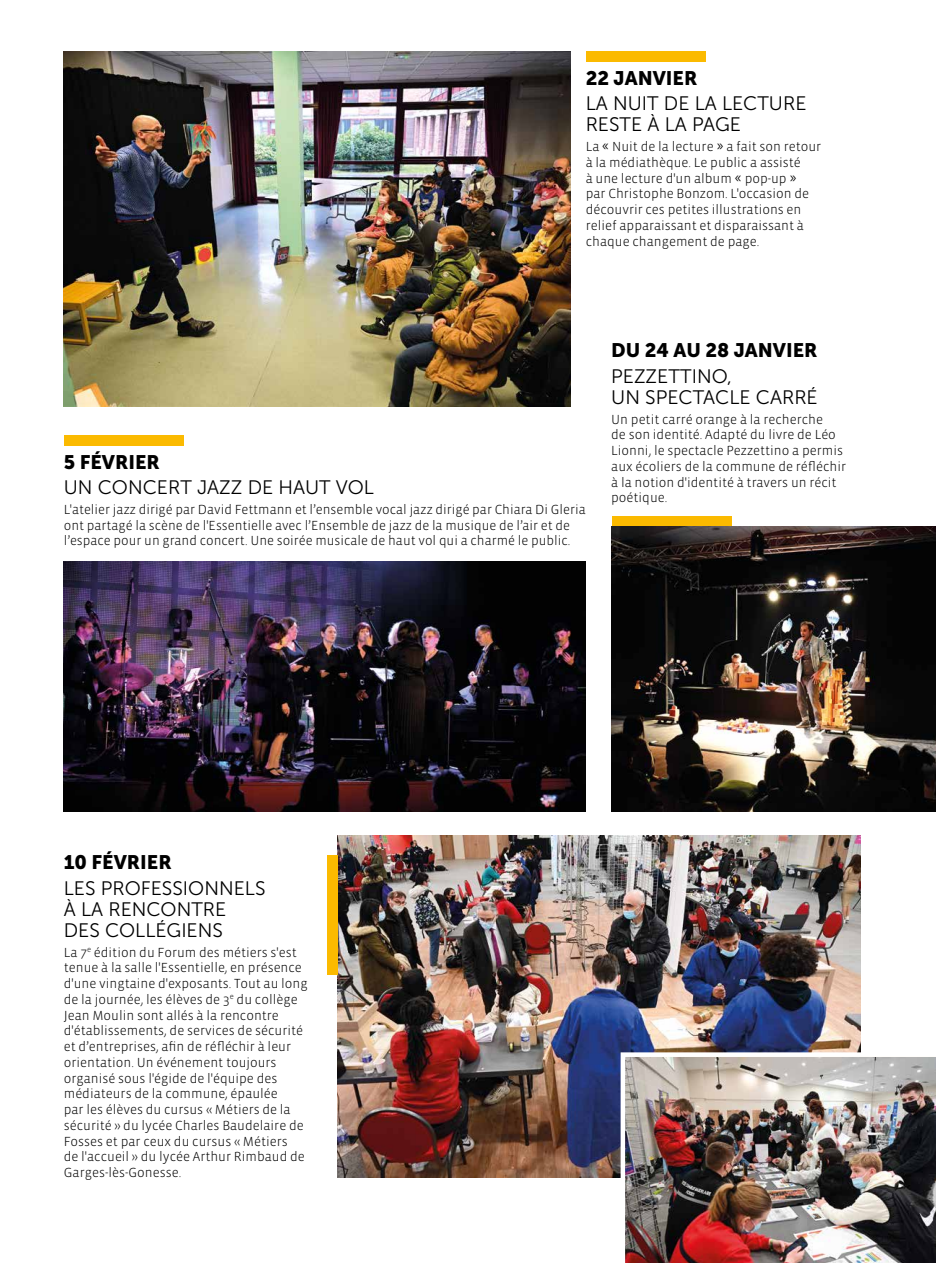
<style>
.page{position:relative;width:936px;height:1263px;background:#fff}
.page>*{position:absolute;margin:0;border:0;box-sizing:border-box;transform-origin:0 0}
.t1{font:19.5px/21px "Museo Sans 300";color:#000}
.t2{font:19.5px "Museo Sans 900";color:#000}
.t3{font:300 13.5px/15.8px "Vista Sans";color:#000}
.s1{font-family:"Museo 300";font-weight:400}
</style>
<div class="page">
<img style="left:64px;top:51px;width:506px;height:355px">
<img style="left:64px;top:561px;width:521px;height:250px">
<img style="left:337px;top:836px;width:523px;height:341px">
<div style="left:586px;top:51px;width:120px;height:11px;background:#fbba00"></div>
<div style="left:64px;top:435px;width:120px;height:10px;background:#fbba00"></div>
<div style="left:327px;top:855px;width:10px;height:120px;background:#fbba00"></div>
<div style="left:612px;top:516px;width:119px;height:10px;background:#fbba00"></div>
<img style="left:612px;top:526px;width:323px;height:285px">
<img style="left:620px;top:1052px;width:315px;height:211px">
<h1 class="t2" style="left:585px;top:67px;width:113px">22 JANVIER</h1>
<h1 class="t1" style="left:585px;top:93px;width:222px">LA NUIT DE LA LECTURE<br>RESTE À LA PAGE</h1>
<p class="t3" style="left:585px;top:139px;width:237px">La <span class="s1">«</span> Nuit de la lecture <span class="s1">»</span> a fait son retour à la médiathèque. Le public a assisté<br>à une lecture d'un album <span class="s1">«</span> pop-up <span class="s1">»<br></span>par Christophe Bonzom. L'occasion de découvrir ces petites illustrations en relief apparaissant et disparaissant à chaque changement de page.</p>
<h1 class="t2" style="left:64px;top:451px;width:97px">5 FÉVRIER</h1>
<h1 class="t1" style="left:64px;top:477px;width:312px">UN CONCERT JAZZ DE HAUT VOL</h1>
<p class="t3" style="left:64px;top:502px;width:523px">L'atelier jazz dirigé par David Fettmann et l’ensemble vocal jazz dirigé par Chiara Di Gleria ont partagé la scène de l'Essentielle avec l’Ensemble de jazz de la musique de l’air et de l’espace pour un grand concert. Une soirée musicale de haut vol qui a charmé le public.</p>
<h1 class="t2" style="left:611px;top:339px;width:208px">DU 24 AU 28 JANVIER</h1>
<h1 class="t1" style="left:611px;top:366px;width:208px">PEZZETTINO,<br>UN SPECTACLE CARRÉ</h1>
<p class="t3" style="left:611px;top:411px;width:236px">Un petit carré orange à la recherche<br>de son identité. Adapté du livre de Léo Lionni, le spectacle Pezzettino a permis aux écoliers de la commune de réfléchir à la notion d'identité à travers un récit poétique.</p>
<h1 class="t2" style="left:64px;top:851px;width:109px">10 FÉVRIER</h1>
<h1 class="t1" style="left:64px;top:877px;width:203px">LES PROFESSIONNELS<br>À LA RENCONTRE<br>DES COLLÉGIENS</h1>
<p class="t3" style="left:64px;top:944px;width:245px">La 7<sup>e</sup> édition du Forum des métiers s'est tenue à la salle l'Essentielle, en présence d'une vingtaine d'exposants. Tout au long de la journée, les élèves de 3<sup>e</sup> du collège Jean Moulin sont allés à la rencontre d'établissements, de services de sécurité et d’entreprises, afin de réfléchir à leur orientation. Un événement toujours organisé sous l'égide de l'équipe des médiateurs de la commune, épaulée<br>par les élèves du cursus « Métiers de la sécurité » du lycée Charles Baudelaire de Fosses et par ceux du cursus « Métiers<br>de l'accueil » du lycée Arthur Rimbaud de Garges-lès-Gonesse.</p>
</div>
